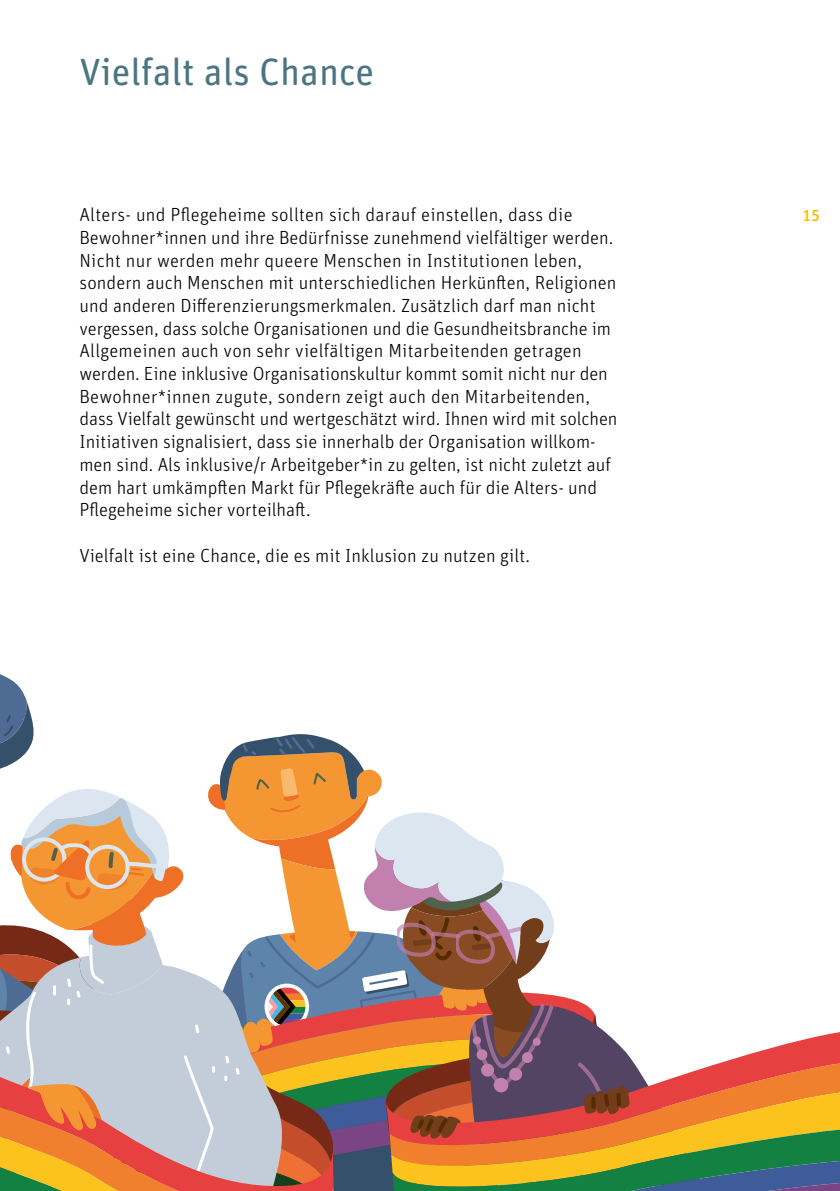
<style>
.page{position:relative;width:840px;height:1191px;background:#fff}
.page>*{position:absolute;margin:0;border:0;box-sizing:border-box;transform-origin:0 0}
.t1{font:38px "Unit Rounded Pro";color:#4b7582}
.t2{font:300 19px/22.6px "Unit Rounded Pro";color:#000}
.t3{font:500 16px "Unit Rounded Pro";color:#fbbe00}
</style>
<div class="page">
<svg style="left:0;top:674px;width:839px;height:517px"></svg>
<h1 class="t1" style="left:79px;top:46px;width:296px">Vielfalt als Chance</h1>
<p class="t2" style="left:79px;top:203px;width:539px">Alters- und Pflegeheime sollten sich darauf einstellen, dass die Bewohner*innen und ihre Bedürfnisse zunehmend vielfältiger werden.<br>Nicht nur werden mehr queere Menschen in Institutionen leben, sondern auch Menschen mit unterschiedlichen Herkünften, Religionen und anderen Differenzierungsmerkmalen. Zusätzlich darf man nicht vergessen, dass solche Organisationen und die Gesundheitsbranche im Allgemeinen auch von sehr vielfältigen Mitarbeitenden getragen werden. Eine inklusive Organisationskultur kommt somit nicht nur den Bewohner*innen zugute, sondern zeigt auch den Mitarbeitenden, dass Vielfalt gewünscht und wertgeschätzt wird. Ihnen wird mit solchen Initiativen signalisiert, dass sie innerhalb der Organisation willkom&shy;men sind. Als inklusive/r Arbeitgeber*in zu gelten, ist nicht zuletzt auf dem hart umkämpften Markt für Pflegekräfte auch für die Alters- und Pflegeheime sicher vorteilhaft.</p>
<p class="t2" style="left:79px;top:543px;width:452px">Vielfalt ist eine Chance, die es mit Inklusion zu nutzen gilt.</p>
<p class="t3" style="left:802px;top:204px;width:19px">15</p>
</div>
